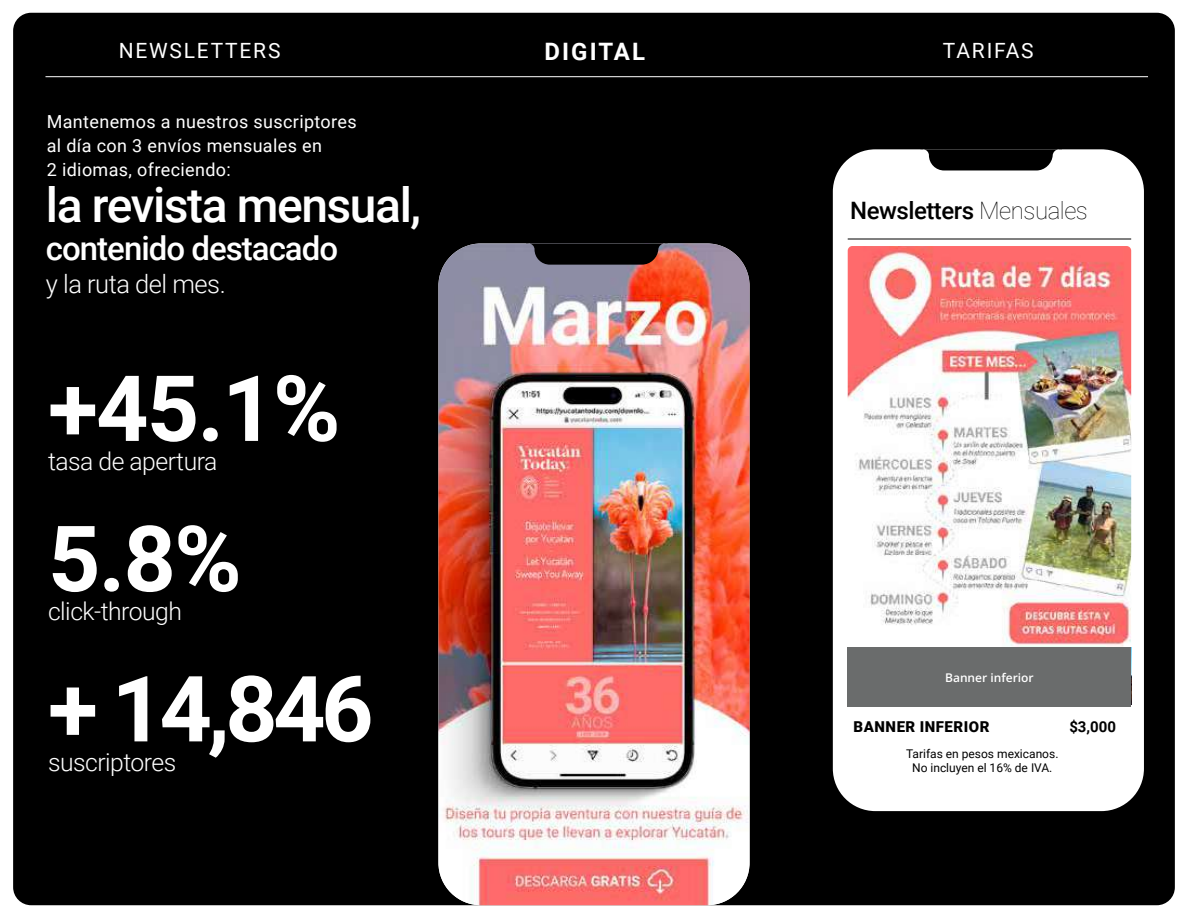
<style>
.page{position:relative;width:1188px;height:918px;background:#fff}
.page>*{position:absolute;margin:0;border:0;box-sizing:border-box;transform-origin:0 0}
.t1{font:700 91.5px/150.3px "Roboto";letter-spacing:-.05em;color:#fff}
.t2{font:500 48px "Roboto";letter-spacing:-.03em;color:#fff}
.t3{font:500 33px "Roboto";letter-spacing:-.03em;color:#fff}
.t4{font:300 25.5px "Roboto";letter-spacing:-.02em;color:#fff}
.t5{font:300 24.75px "Roboto";letter-spacing:-.02em;color:#fff}
.t6{font:500 24px "Roboto";letter-spacing:-.02em;color:#000}
.t7{font:700 24px "Roboto";letter-spacing:.085em;color:#fff}
.t8{font:21px "Roboto";letter-spacing:.085em;color:#fff}
.t9{font:18px/24px "Roboto";letter-spacing:.02em;color:#fff}
.t10{font:900 15px "Roboto";letter-spacing:.035em;color:#000}
.t11{font:700 15px "Roboto";color:#000}
.t12{font:12px/14.4px "Roboto";color:#000;text-align:center}
.t13{font:600 12px "Open Sans";color:#fff}
.s1{font-weight:100}
</style>
<div class="page">
<div style="left:13px;top:13px;width:1162px;height:892px;background:#000;border-radius:18px"></div>
<hr style="left:45px;top:76px;width:1103px;height:1px;background:#fff">
<img style="left:438px;top:243px;width:312px;height:662px">
<svg style="left:526px;top:243px;width:142px;height:22px"></svg>
<div style="left:833px;top:149px;width:311px;height:662px;background:#fff;border-radius:42px"></div>
<svg style="left:920px;top:149px;width:142px;height:21px;background:#292929"></svg>
<hr style="left:848px;top:239px;width:283px;height:1px;background:#000">
<img style="left:848px;top:246px;width:283px;height:402px">
<div style="left:848px;top:648px;width:283px;height:59px;background:#6a6c6c"></div>
<p class="t8" style="left:119px;top:36px;width:163px">NEWSLETTERS</p>
<h3 class="t7" style="left:545px;top:35px;width:102px">DIGITAL</h3>
<p class="t8" style="left:943px;top:36px;width:92px">TARIFAS</p>
<p class="t9" style="left:47px;top:109px;width:311px">Mantenemos a nuestros suscriptores al día con 3 envíos mensuales en<br>2 idiomas, ofreciendo:</p>
<h2 class="t2" style="left:46px;top:171px;width:377px">la revista mensual,</h2>
<h3 class="t3" style="left:46px;top:225px;width:294px">contenido destacado</h3>
<h3 class="t4" style="left:46px;top:266px;width:181px">y la ruta del mes.</h3>
<h1 class="t1" style="left:48px;top:330px;width:327px">+45.1%<br>5.8%<br>+ 14,846</h1>
<h3 class="t5" style="left:48px;top:444px;width:171px">tasa de apertura</h3>
<h3 class="t5" style="left:48px;top:594px;width:136px">click-through</h3>
<h3 class="t5" style="left:48px;top:745px;width:130px">suscriptores</h3>
<h3 class="t6" style="left:850px;top:194px;width:239px">Newsletters <span class="s1">Mensuales</span></h3>
<p class="t13" style="left:945px;top:669px;width:90px">Banner inferior</p>
<p class="t10" style="left:854px;top:716px;width:137px">BANNER INFERIOR</p>
<p class="t11" style="left:1069px;top:716px;width:48px">$3,000</p>
<p class="t12" style="left:906px;top:746px;width:154px">Tarifas en pesos mexicanos.<br>No incluyen el 16% de IVA.</p>
</div>
